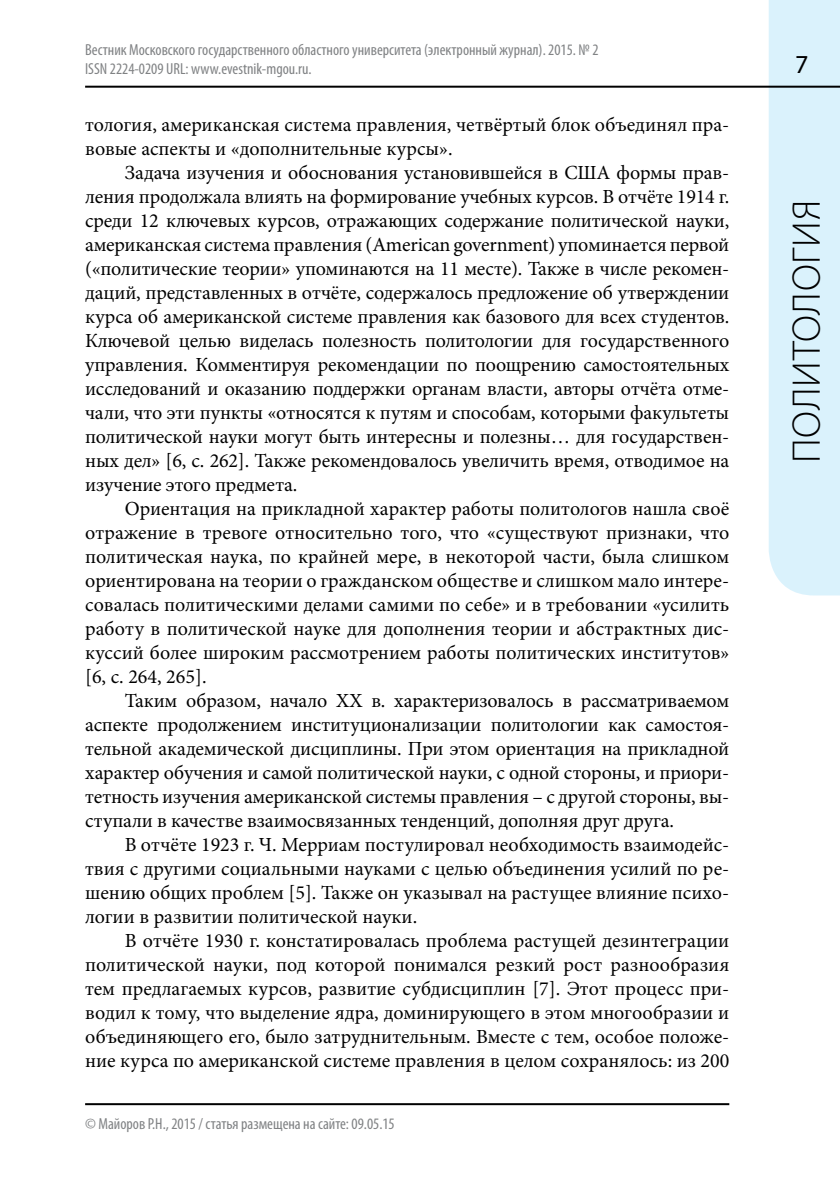
<style>
.page{position:relative;width:840px;height:1191px;background:#fff}
.page>*{position:absolute;margin:0;border:0;box-sizing:border-box;transform-origin:0 0}
.t1{font:300 40px "Myriad Pro";letter-spacing:.02em;color:#000}
.t2{font:20px/24px "Minion Pro";color:#000;text-align:justify}
.t3{font:condensed 16px/19.2px "Myriad Pro";color:#808284}
</style>
<div class="page">
<div style="left:768px;top:0;width:71px;height:595px;background:#daf2fc"></div>
<hr style="left:85px;top:86px;width:754px;height:2px;background:#000">
<hr style="left:85px;top:1103px;width:644px;height:2px;background:#000">
<svg style="left:796px;top:56px;width:10px;height:17px"></svg>
<p class="t3" style="left:85px;top:39px;width:514px">Вестник Московского государственного областного университета (электронный журнал). 2015. № 2<br>ISSN 2224-0209 URL: www.evestnik-mgou.ru.</p>
<p class="t2" style="left:85px;top:112px;width:645px">тология, американская система правления, четвёртый блок объединял пра&shy;вовые аспекты и «дополнительные курсы».</p>
<p class="t2" style="left:85px;top:160px;width:645px;text-indent:40px">Задача изучения и обоснования установившейся в США формы прав&shy;ления продолжала влиять на формирование учебных курсов. В отчёте 1914 г. среди 12 ключевых курсов, отражающих содержание политической науки, американская система правления (American government) упоминается первой («политические теории» упоминаются на 11 месте). Также в числе рекомен&shy;даций, представленных в отчёте, содержалось предложение об утверждении курса об американской системе правления как базового для всех студентов.<br>Ключевой целью виделась полезность политологии для государственного управления. Комментируя рекомендации по поощрению самостоятельных исследований и оказанию поддержки органам власти, авторы отчёта отме&shy;чали, что эти пункты «относятся к путям и способам, которыми факультеты политической науки могут быть интересны и полезны… для государствен&shy;ных дел» [6, с. 262]. Также рекомендовалось увеличить время, отводимое на изучение этого предмета.</p>
<p class="t2" style="left:85px;top:496px;width:645px;text-indent:40px">Ориентация на прикладной характер работы политологов нашла своё отражение в тревоге относительно того, что «существуют признаки, что политическая наука, по крайней мере, в некоторой части, была слишком ориентирована на теории о гражданском обществе и слишком мало интере&shy;совалась политическими делами самими по себе» и в требовании «усилить работу в политической науке для дополнения теории и абстрактных дис&shy;куссий более широким рассмотрением работы политических институтов» [6, с. 264, 265].</p>
<p class="t2" style="left:85px;top:688px;width:645px;text-indent:40px">Таким образом, начало XX в. характеризовалось в рассматриваемом аспекте продолжением институционализации политологии как самостоя&shy;тельной академической дисциплины. При этом ориентация на прикладной характер обучения и самой политической науки, с одной стороны, и приори&shy;тетность изучения американской системы правления – с другой стороны, вы&shy;ступали в качестве взаимосвязанных тенденций, дополняя друг друга.</p>
<p class="t2" style="left:85px;top:832px;width:645px;text-indent:40px">В отчёте 1923 г. Ч. Мерриам постулировал необходимость взаимодейс&shy;твия с другими социальными науками с целью объединения усилий по ре&shy;шению общих проблем [5]. Также он указывал на растущее влияние психо&shy;логии в развитии политической науки.</p>
<p class="t2" style="left:85px;top:928px;width:645px;text-indent:40px">В отчёте 1930 г. констатировалась проблема растущей дезинтеграции политической науки, под которой понимался резкий рост разнообразия тем предлагаемых курсов, развитие субдисциплин [7]. Этот процесс при&shy;водил к тому, что выделение ядра, доминирующего в этом многообразии и объединяющего его, было затруднительным. Вместе с тем, особое положе&shy;ние курса по американской системе правления в целом сохранялось: из 200</p>
<p class="t3" style="left:85px;top:1114px;width:311px">© Майоров Р.Н., 2015 / статья размещена на сайте: 09.05.15</p>
<h1 class="t1" style="left:782px;top:463px;width:264px;rotate:-90deg">политология</h1>
</div>
